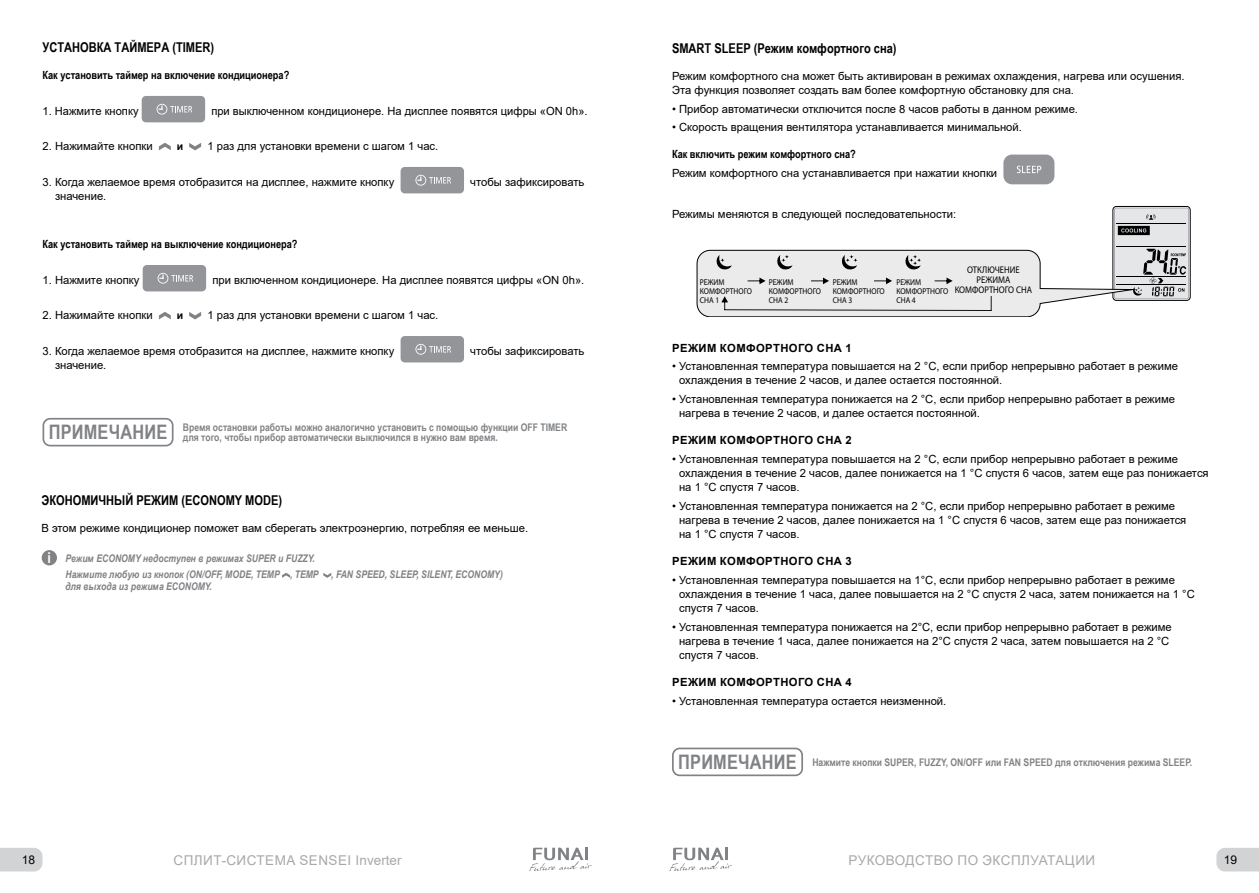
<style>
.page{position:relative;width:1259px;height:893px;background:#fff}
.page>*{position:absolute;margin:0;border:0;box-sizing:border-box;transform-origin:0 0}
.t1{font:700 15px "Arial Narrow";color:#fff}
.t2{font:700 13.5px "Arial Narrow";color:#000}
.t3{font:13.5px "Arial";letter-spacing:.035em;color:#a7a9ac}
.t4{font:12px "Arial";color:#000}
.t5{font:11.25px/14.2px "Arial";color:#000}
.t6{font:700 11.25px "Arial Narrow";color:#000}
.t7{font:700 11.25px "Arial";letter-spacing:.035em;color:#000}
.t8{font:700 10.5px/10.5px "Arial Narrow";color:#808285}
.t9{font:italic 700 10.5px/16.2px "Arial Narrow";color:#808285}
.t10{font:700 10.5px "Arial";color:#000}
.t11{font:10.2px "Myriad Pro";color:#000;scale:.92 1}
.t12{font:9.6px/10.2px "Myriad Pro";color:#000;text-align:center;scale:.89 1}
.t13{font:8.4px/8.9px "Myriad Pro";color:#000;scale:.89 1}
.s1{font-size:19.95px}
</style>
<div class="page">
<svg style="left:0;top:848px;width:43px;height:23px"></svg>
<svg style="left:1216px;top:848px;width:43px;height:23px"></svg>
<svg style="left:529px;top:847px;width:62px;height:24px"></svg>
<svg style="left:669px;top:847px;width:62px;height:24px"></svg>
<div style="left:142px;top:96px;width:63px;height:26px;background:#939598;border-radius:4px"></div>
<svg style="left:157px;top:104px;width:35px;height:11px"></svg>
<svg style="left:159px;top:143px;width:12px;height:7px"></svg>
<svg style="left:189px;top:143px;width:12px;height:7px"></svg>
<div style="left:400px;top:167px;width:64px;height:26px;background:#939598;border-radius:4px"></div>
<svg style="left:415px;top:175px;width:36px;height:11px"></svg>
<div style="left:143px;top:265px;width:63px;height:26px;background:#939598;border-radius:4px"></div>
<svg style="left:158px;top:273px;width:35px;height:11px"></svg>
<svg style="left:159px;top:312px;width:12px;height:7px"></svg>
<svg style="left:189px;top:312px;width:12px;height:7px"></svg>
<div style="left:400px;top:336px;width:64px;height:26px;background:#939598;border-radius:4px"></div>
<svg style="left:415px;top:344px;width:36px;height:11px"></svg>
<div style="left:43px;top:418px;width:130px;height:28px;border:2px solid #808285;border-radius:7px"></div>
<svg style="left:282px;top:573px;width:8px;height:5px"></svg>
<svg style="left:323px;top:573px;width:8px;height:5px"></svg>
<div style="left:42px;top:550px;width:15px;height:15px;background:#808285;border-radius:50%"></div>
<div style="left:1003px;top:155px;width:51px;height:29px;background:#939598;border-radius:9px"></div>
<svg style="left:1017px;top:166px;width:24px;height:7px"></svg>
<svg style="left:697px;top:206px;width:493px;height:111px"></svg>
<div style="left:672px;top:748px;width:131px;height:28px;border:2px solid #808285;border-radius:7px"></div>
<p class="t2" style="left:43px;top:37px;width:173px">УСТАНОВКА ТАЙМЕРА (TIMER)</p>
<p class="t6" style="left:43px;top:67px;width:248px">Как установить таймер на включение кондиционера?</p>
<p class="t5" style="left:43px;top:104px;width:98px">1. Нажмите кнопку</p>
<p class="t5" style="left:211px;top:104px;width:378px">при выключенном кондиционере. На дисплее появятся цифры «ON 0h».</p>
<p class="t5" style="left:43px;top:139px;width:112px">2. Нажимайте кнопки</p>
<p class="t10" style="left:177px;top:139px;width:8px">и</p>
<p class="t5" style="left:207px;top:139px;width:232px">1 раз для установки времени с шагом 1 час.</p>
<p class="t5" style="left:43px;top:175px;width:353px">3. Когда желаемое время отобразится на дисплее, нажмите кнопку</p>
<p class="t5" style="left:470px;top:175px;width:116px">чтобы зафиксировать</p>
<p class="t5" style="left:55px;top:189px;width:53px">значение.</p>
<p class="t6" style="left:43px;top:236px;width:256px">Как установить таймер на выключение кондиционера?</p>
<p class="t5" style="left:43px;top:273px;width:98px">1. Нажмите кнопку</p>
<p class="t5" style="left:212px;top:273px;width:373px">при включенном кондиционере. На дисплее появятся цифры «ON 0h».</p>
<p class="t5" style="left:43px;top:308px;width:112px">2. Нажимайте кнопки</p>
<p class="t10" style="left:177px;top:308px;width:8px">и</p>
<p class="t5" style="left:207px;top:308px;width:232px">1 раз для установки времени с шагом 1 час.</p>
<p class="t5" style="left:43px;top:344px;width:353px">3. Когда желаемое время отобразится на дисплее, нажмите кнопку</p>
<p class="t5" style="left:470px;top:344px;width:116px">чтобы зафиксировать</p>
<p class="t5" style="left:55px;top:358px;width:53px">значение.</p>
<p class="t8" style="left:49px;top:421px;width:520px;text-indent:134px">Время остановки работы можно аналогично установить с помощью функции OFF TIMER<br><sup>ПРИМЕЧАНИЕ</sup> для того, чтобы прибор автоматически выключился в нужно вам время.</p>
<p class="t2" style="left:41px;top:490px;width:242px">ЭКОНОМИЧНЫЙ РЕЖИМ (ECONOMY MODE)</p>
<p class="t5" style="left:41px;top:521px;width:488px">В этом режиме кондиционер поможет вам сберегать электроэнергию, потребляя ее меньше.</p>
<p class="t9" style="left:65px;top:549px;width:439px">Режим ECONOMY недоступен в режимах SUPER и FUZZY.<br>Нажмите любую из кнопок (ON/OFF, MODE, TEMP , TEMP , FAN SPEED, SLEEP, SILENT, ECONOMY)</p>
<p class="t9" style="left:65px;top:577px;width:148px">для выхода из режима ECONOMY.</p>
<h1 class="t1" style="left:47px;top:546px;width:5px">i</h1>
<p class="t2" style="left:672px;top:38px;width:226px">SMART SLEEP (Режим комфортного сна)</p>
<p class="t5" style="left:672px;top:69px;width:514px">Режим комфортного сна может быть активирован в режимах охлаждения, нагрева или осушения.<br>Эта функция позволяет создать вам более комфортную обстановку для сна.</p>
<p class="t5" style="left:672px;top:102px;width:407px">• Прибор автоматически отключится после 8 часов работы в данном режиме.</p>
<p class="t5" style="left:672px;top:120px;width:351px">• Скорость вращения вентилятора устанавливается минимальной.</p>
<p class="t6" style="left:672px;top:146px;width:185px">Как включить режим комфортного сна?</p>
<p class="t5" style="left:672px;top:166px;width:327px">Режим комфортного сна устанавливается при нажатии кнопки</p>
<p class="t5" style="left:672px;top:207px;width:286px">Режимы меняются в следующей последовательности:</p>
<p class="t11" style="left:837px;top:115px;width:59px">Супернизкая</p>
<p class="t13" style="left:700px;top:278px;width:60px">РЕЖИМ<br>КОМФОРТНОГО<br>СНА 1</p>
<p class="t13" style="left:769px;top:278px;width:60px">РЕЖИМ<br>КОМФОРТНОГО<br>СНА 2</p>
<p class="t13" style="left:833px;top:278px;width:60px">РЕЖИМ<br>КОМФОРТНОГО<br>СНА 3</p>
<p class="t12" style="left:954px;top:265px;width:88px">ОТКЛЮЧЕНИЕ<br>РЕЖИМА<br>КОМФОРТНОГО СНА</p>
<p class="t13" style="left:896px;top:278px;width:60px">РЕЖИМ<br>КОМФОРТНОГО<br>СНА 4</p>
<p class="t7" style="left:672px;top:340px;width:181px">РЕЖИМ КОМФОРТНОГО СНА 1</p>
<p class="t5" style="left:679px;top:359px;width:500px;text-indent:-7px">• Установленная температура повышается на 2 °C, если прибор непрерывно работает в режиме охлаждения в течение 2 часов, и далее остается постоянной.</p>
<p class="t5" style="left:679px;top:392px;width:497px;text-indent:-7px">• Установленная температура понижается на 2 °C, если прибор непрерывно работает в режиме нагрева в течение 2 часов, и далее остается постоянной.</p>
<p class="t7" style="left:672px;top:432px;width:181px">РЕЖИМ КОМФОРТНОГО СНА 2</p>
<p class="t5" style="left:679px;top:452px;width:531px;text-indent:-7px">• Установленная температура повышается на 2 °C, если прибор непрерывно работает в режиме охлаждения в течение 2 часов, далее понижается на 1 °C спустя 6 часов, затем еще раз понижается на 1 °C спустя 7 часов.</p>
<p class="t5" style="left:679px;top:499px;width:509px;text-indent:-7px">• Установленная температура понижается на 2 °C, если прибор непрерывно работает в режиме нагрева в течение 2 часов, далее понижается на 1 °C спустя 6 часов, затем еще раз понижается на 1 °C спустя 7 часов.</p>
<p class="t7" style="left:672px;top:553px;width:181px">РЕЖИМ КОМФОРТНОГО СНА 3</p>
<p class="t5" style="left:679px;top:573px;width:517px;text-indent:-7px">• Установленная температура повышается на 1°C, если прибор непрерывно работает в режиме охлаждения в течение 1 чаcа, далее повышается на 2 °C спустя 2 часа, затем понижается на 1 °C спустя 7 часов.</p>
<p class="t5" style="left:679px;top:620px;width:494px;text-indent:-7px">• Установленная температура понижается на 2°C, если прибор непрерывно работает в режиме нагрева в течение 1 чаcа, далее понижается на 2°C спустя 2 часа, затем повышается на 2 °C спустя 7 часов.</p>
<p class="t7" style="left:672px;top:674px;width:181px">РЕЖИМ КОМФОРТНОГО СНА 4</p>
<p class="t5" style="left:672px;top:694px;width:276px">• Установленная температура остается неизменной.</p>
<p class="t8" style="left:678px;top:756px;width:516px"><span class="s1">ПРИМЕЧАНИЕ</span> Нажмите кнопки SUPER, FUZZY, ON/OFF или FAN SPEED для отключения режима SLEEP.</p>
<p class="t4" style="left:22px;top:851px;width:15px">18</p>
<p class="t3" style="left:173px;top:850px;width:230px">СПЛИТ-СИСТЕМА SENSEI Inverter</p>
<p class="t3" style="left:848px;top:850px;width:248px">РУКОВОДСТВО ПО ЭКСПЛУАТАЦИИ</p>
<p class="t4" style="left:1223px;top:851px;width:15px">19</p>
</div>
